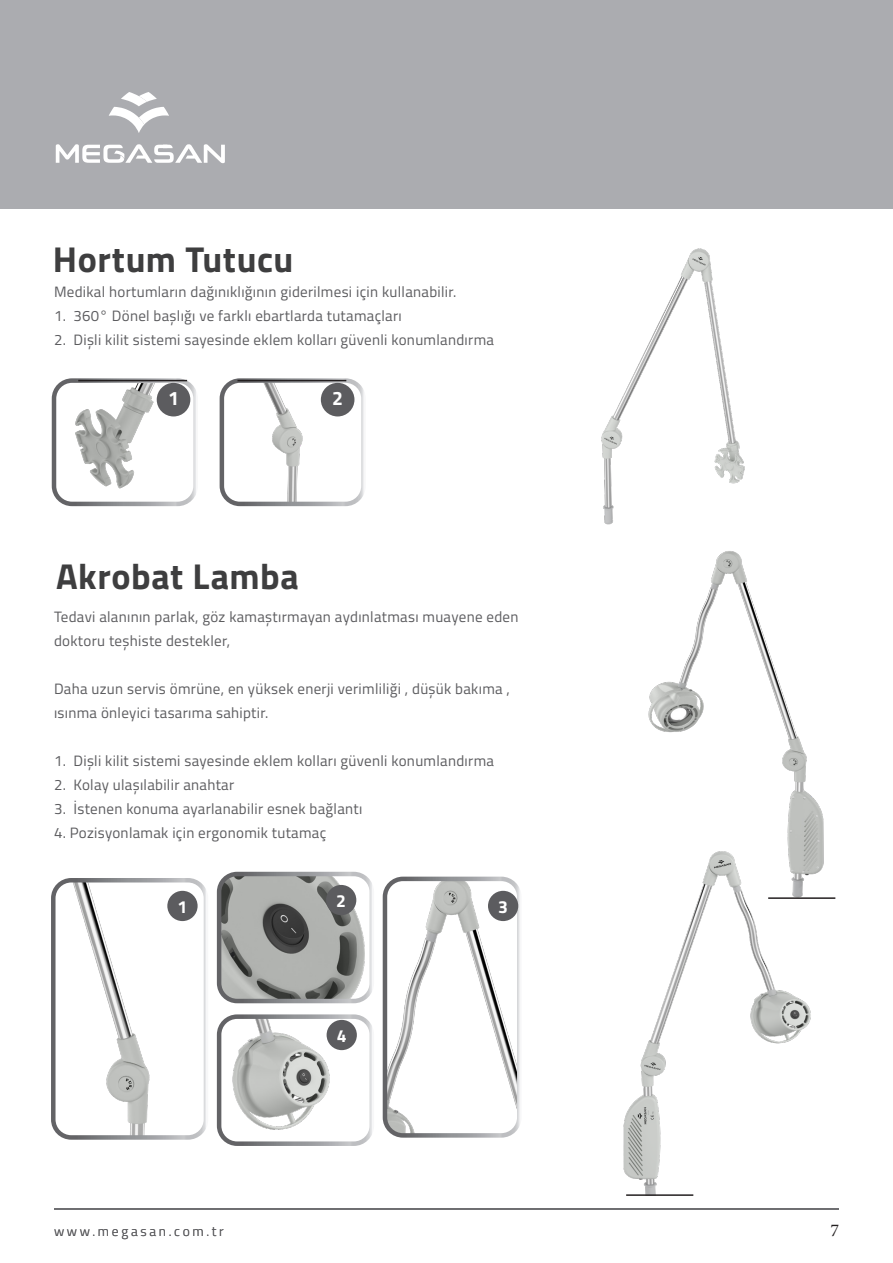
<style>
.page{position:relative;width:893px;height:1263px;background:#fff}
.page>*{position:absolute;margin:0;border:0;box-sizing:border-box;transform-origin:0 0}
.t1{font:700 36px "Titillium Web";letter-spacing:.015em;color:#3e3e3f}
.t2{font:700 19.5px "Titillium Web";color:#fff}
.t3{font:18px "Minion Pro";color:#231f20}
.t4{font:700 17.55px "Titillium Web";color:#fff}
.t5{font:15px/24px "Titillium Web";letter-spacing:.02em;color:#5c5c5f}
.t6{font:300 13.5px "Titillium Web";letter-spacing:.2em;color:#5b5b5e}
</style>
<div class="page">
<div style="left:0;top:0;width:893px;height:208px;background:#abacb0"></div>
<svg style="left:56px;top:144px;width:169px;height:19px"></svg>
<svg style="left:109px;top:92px;width:60px;height:41px"></svg>
<hr style="left:54px;top:1209px;width:785px;height:1px;background:#5c5c5f">
<img style="left:601px;top:248px;width:144px;height:277px">
<img style="left:57px;top:383px;width:136px;height:118px">
<div style="left:52px;top:378px;width:146px;height:128px;border:4px solid #fff;border-radius:18px"></div>
<img style="left:225px;top:383px;width:136px;height:118px">
<div style="left:220px;top:378px;width:146px;height:128px;border:4px solid #fff;border-radius:18px"></div>
<img style="left:648px;top:551px;width:176px;height:319px">
<img style="left:623px;top:846px;width:198px;height:350px">
<hr style="left:78px;top:380px;width:109px;height:1px;background:#231f20">
<hr style="left:237px;top:380px;width:109px;height:1px;background:#231f20">
<hr style="left:768px;top:897px;width:67px;height:2px;background:#231f20">
<div style="left:157px;top:383px;width:33px;height:33px;background:#5c5c5f;border-radius:50%"></div>
<div style="left:321px;top:383px;width:33px;height:33px;background:#5c5c5f;border-radius:50%"></div>
<hr style="left:626px;top:1194px;width:67px;height:2px;background:#231f20">
<img style="left:56px;top:883px;width:147px;height:252px">
<div style="left:51px;top:878px;width:157px;height:262px;border:4px solid #fff;border-radius:18px"></div>
<img style="left:222px;top:877px;width:147px;height:121px">
<div style="left:217px;top:872px;width:157px;height:131px;border:4px solid #fff;border-radius:18px"></div>
<img style="left:388px;top:882px;width:128px;height:251px">
<div style="left:383px;top:877px;width:138px;height:261px;border:4px solid #fff;border-radius:18px"></div>
<div style="left:167px;top:891px;width:31px;height:30px;background:#5c5c5f;border-radius:50%"></div>
<div style="left:326px;top:885px;width:30px;height:30px;background:#5c5c5f;border-radius:50%"></div>
<div style="left:488px;top:891px;width:30px;height:30px;background:#5c5c5f;border-radius:50%"></div>
<img style="left:222px;top:1019px;width:147px;height:122px">
<div style="left:217px;top:1014px;width:157px;height:132px;border:4px solid #fff;border-radius:18px"></div>
<div style="left:327px;top:1020px;width:30px;height:30px;background:#5c5c5f;border-radius:50%"></div>
<p class="t1" style="left:53px;top:232px;width:242px">Hortum Tutucu</p>
<p class="t5" style="left:54px;top:279px;width:404px">Medikal hortumların dağınıklığının giderilmesi için kullanabilir.</p>
<p class="t5" style="left:54px;top:303px;width:349px">1. 360° Dönel başlığı ve farklı ebartlarda tutamaçları</p>
<p class="t5" style="left:54px;top:327px;width:442px">2. Dişli kilit sistemi sayesinde eklem kolları güvenli konumlandırma</p>
<p class="t2" style="left:168px;top:383px;width:12px">1</p>
<p class="t2" style="left:332px;top:383px;width:12px">2</p>
<p class="t1" style="left:56px;top:548px;width:244px">Akrobat Lamba</p>
<p class="t5" style="left:54px;top:604px;width:466px">Tedavi alanının parlak, göz kamaştırmayan aydınlatması muayene eden doktoru teşhiste destekler,</p>
<p class="t5" style="left:54px;top:676px;width:457px">Daha uzun servis ömrüne, en yüksek enerji verimliliği , düşük bakıma , ısınma önleyici tasarıma sahiptir.</p>
<p class="t5" style="left:54px;top:748px;width:442px">1. Dişli kilit sistemi sayesinde eklem kolları güvenli konumlandırma</p>
<p class="t5" style="left:54px;top:772px;width:182px">2. Kolay ulaşılabilir anahtar</p>
<p class="t5" style="left:54px;top:796px;width:310px">3. İstenen konuma ayarlanabilir esnek bağlantı</p>
<p class="t5" style="left:54px;top:820px;width:274px">4. Pozisyonlamak için ergonomik tutamaç</p>
<p class="t4" style="left:178px;top:893px;width:11px">1</p>
<p class="t4" style="left:336px;top:887px;width:11px">2</p>
<p class="t4" style="left:498px;top:893px;width:11px">3</p>
<p class="t4" style="left:337px;top:1022px;width:11px">4</p>
<p class="t6" style="left:54px;top:1221px;width:171px">www.megasan.com.tr</p>
<p class="t3" style="left:830px;top:1218px;width:10px">7</p>
</div>
